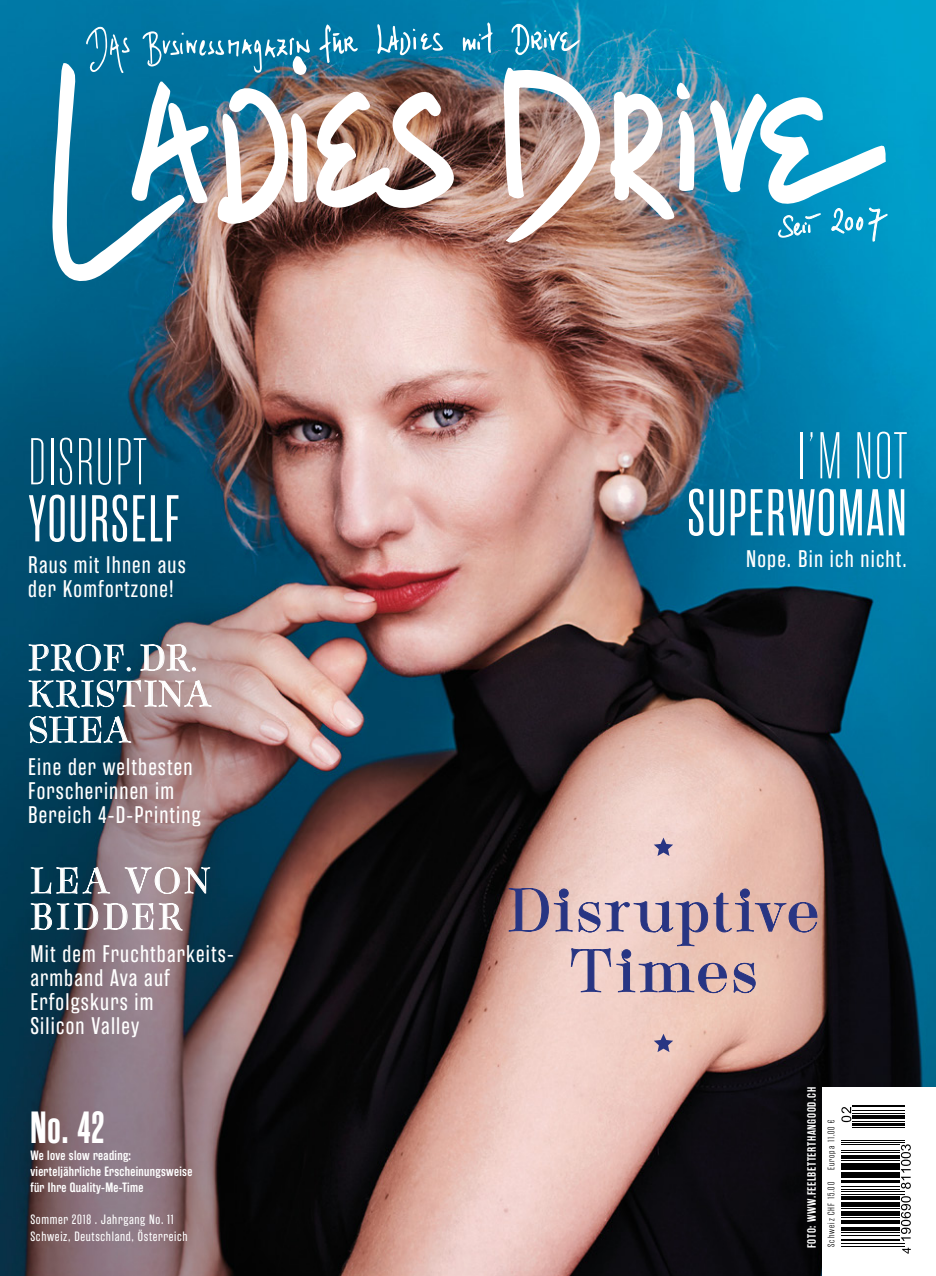
<style>
.page{position:relative;width:936px;height:1276px;background:#fff}
.page>*{position:absolute;margin:0;border:0;box-sizing:border-box;transform-origin:0 0}
.t1{font:66px "Rama Gothic M";letter-spacing:.03em;color:#fff}
.t2{font:100 66px "Rama Gothic M";letter-spacing:.03em;color:#fff}
.t3{font:60.75px/60.8px "Lingerie Regular Plain Camisole";letter-spacing:.045em;color:#283583;text-align:center}
.t4{font:700 45px "Rama Gothic M";color:#fff}
.t5{font:36px/36px "Lingerie Regular Plain Camisole";letter-spacing:.045em;color:#fff}
.t6{font:36px/36px "Lingerie Regular Plain Camisole";letter-spacing:.1em;color:#fff}
.t7{font:24px/24px "Rama Gothic E";letter-spacing:.05em;color:#fff}
.t8{font:600 13.5px/16.2px "Rama Gothic E";letter-spacing:.025em;color:#fff}
.t9{font:13.5px/16.2px "Rama Gothic E";letter-spacing:.05em;color:#fff}
.t10{font:600 12px "Rama Gothic E";letter-spacing:.06em;color:#fff}
.t11{font:300 9.6px "Rama Gothic E";letter-spacing:.1em;color:#000}
</style>
<div class="page">
<img style="left:0;top:0;width:935px;height:1276px">
<div style="left:822px;top:1087px;width:113px;height:189px;background:#fff"></div>
<hr style="left:841px;top:1245px;width:64px;height:1px;background:#000">
<hr style="left:841px;top:1243px;width:64px;height:1px;background:#000">
<hr style="left:841px;top:1239px;width:58px;height:1px;background:#000">
<hr style="left:841px;top:1235px;width:58px;height:1px;background:#000">
<hr style="left:841px;top:1232px;width:58px;height:1px;background:#000">
<hr style="left:841px;top:1227px;width:58px;height:3px;background:#000">
<hr style="left:841px;top:1221px;width:58px;height:3px;background:#000">
<hr style="left:841px;top:1219px;width:58px;height:1px;background:#000">
<hr style="left:841px;top:1217px;width:58px;height:1px;background:#000">
<div style="left:841px;top:1211px;width:58px;height:5px;background:#000"></div>
<hr style="left:841px;top:1208px;width:58px;height:1px;background:#000">
<hr style="left:841px;top:1203px;width:58px;height:4px;background:#000">
<hr style="left:841px;top:1201px;width:58px;height:1px;background:#000">
<hr style="left:841px;top:1196px;width:58px;height:3px;background:#000">
<hr style="left:841px;top:1193px;width:64px;height:1px;background:#000">
<hr style="left:841px;top:1191px;width:64px;height:1px;background:#000">
<hr style="left:841px;top:1189px;width:58px;height:1px;background:#000">
<hr style="left:841px;top:1185px;width:58px;height:1px;background:#000">
<hr style="left:841px;top:1180px;width:58px;height:2px;background:#000">
<hr style="left:841px;top:1175px;width:58px;height:2px;background:#000">
<hr style="left:841px;top:1172px;width:58px;height:2px;background:#000">
<hr style="left:841px;top:1167px;width:58px;height:3px;background:#000">
<hr style="left:841px;top:1163px;width:58px;height:3px;background:#000">
<hr style="left:841px;top:1160px;width:58px;height:1px;background:#000">
<hr style="left:841px;top:1155px;width:58px;height:3px;background:#000">
<hr style="left:841px;top:1152px;width:58px;height:1px;background:#000">
<hr style="left:841px;top:1150px;width:58px;height:1px;background:#000">
<hr style="left:841px;top:1144px;width:58px;height:1px;background:#000">
<hr style="left:841px;top:1142px;width:64px;height:1px;background:#000">
<hr style="left:841px;top:1140px;width:64px;height:1px;background:#000">
<hr style="left:852px;top:1126px;width:53px;height:1px;background:#000">
<hr style="left:852px;top:1123px;width:53px;height:2px;background:#000">
<hr style="left:852px;top:1121px;width:53px;height:1px;background:#000">
<hr style="left:852px;top:1115px;width:53px;height:3px;background:#000">
<hr style="left:852px;top:1113px;width:53px;height:1px;background:#000">
<hr style="left:852px;top:1109px;width:53px;height:1px;background:#000">
<hr style="left:852px;top:1105px;width:53px;height:2px;background:#000">
<svg style="left:901px;top:1196px;width:9px;height:45px"></svg>
<svg style="left:900px;top:1144px;width:10px;height:44px"></svg>
<svg style="left:841px;top:1107px;width:10px;height:15px"></svg>
<svg style="left:902px;top:1247px;width:8px;height:6px"></svg>
<svg style="left:86px;top:22px;width:493px;height:33px"></svg>
<img style="left:50px;top:55px;width:838px;height:233px">
<svg style="left:776px;top:199px;width:112px;height:57px"></svg>
<svg style="left:30px;top:866px;width:80px;height:28px"></svg>
<svg style="left:124px;top:867px;width:86px;height:27px"></svg>
<svg style="left:30px;top:902px;width:153px;height:29px"></svg>
<svg style="left:28px;top:644px;width:103px;height:28px"></svg>
<svg style="left:140px;top:644px;width:56px;height:28px"></svg>
<svg style="left:28px;top:679px;width:184px;height:29px"></svg>
<svg style="left:29px;top:715px;width:102px;height:28px"></svg>
<svg style="left:508px;top:888px;width:309px;height:105px"></svg>
<svg style="left:653px;top:1033px;width:20px;height:19px"></svg>
<svg style="left:653px;top:837px;width:20px;height:19px"></svg>
<h1 class="t2" style="left:28px;top:430px;width:120px">DISRUPT</h1>
<h1 class="t1" style="left:28px;top:486px;width:152px">YOURSELF</h1>
<h1 class="t2" style="left:797px;top:424px;width:110px">I’M NOT</h1>
<h1 class="t1" style="left:687px;top:480px;width:221px">SUPERWOMAN</h1>
<p class="t7" style="left:28px;top:553px;width:159px">Raus mit Ihnen aus der Komfortzone!</p>
<p class="t7" style="left:746px;top:547px;width:162px">Nope. Bin ich nicht.</p>
<h3 class="t5" style="left:28px;top:640px;width:185px">PROF. DR.<br>KRISTINA<br>SHEA</h3>
<p class="t7" style="left:28px;top:755px;width:174px">Eine der weltbesten<br>Forscherinnen im<br>Bereich 4-D-Printing</p>
<h3 class="t6" style="left:30px;top:862px;width:181px">LEA VON<br>BIDDER</h3>
<p class="t7" style="left:30px;top:942px;width:205px">Mit dem Fruchtbarkeits&shy;armband Ava auf<br>Erfolgskurs im<br>Silicon Valley</p>
<h3 class="t4" style="left:30px;top:1105px;width:75px">No. 42</h3>
<p class="t8" style="left:30px;top:1147px;width:163px">We love slow reading: vierteljährliche Erscheinungsweise für Ihre Quality-Me-Time</p>
<p class="t9" style="left:30px;top:1212px;width:159px">Sommer 2018 . Jahrgang No. 11<br>Schweiz, Deutschland, Österreich</p>
<h2 class="t3" style="left:508px;top:879px;width:312px">Disruptive<br>Times</h2>
<p class="t10" style="left:805px;top:1248px;width:163px;rotate:-90deg">FOTO: WWW.FEELBETTERTHANGOOD.CH</p>
<p class="t11" style="left:826px;top:1246px;width:129px;rotate:-90deg">Schweiz CHF 15.00 Europa 11,00 €</p>
</div>
